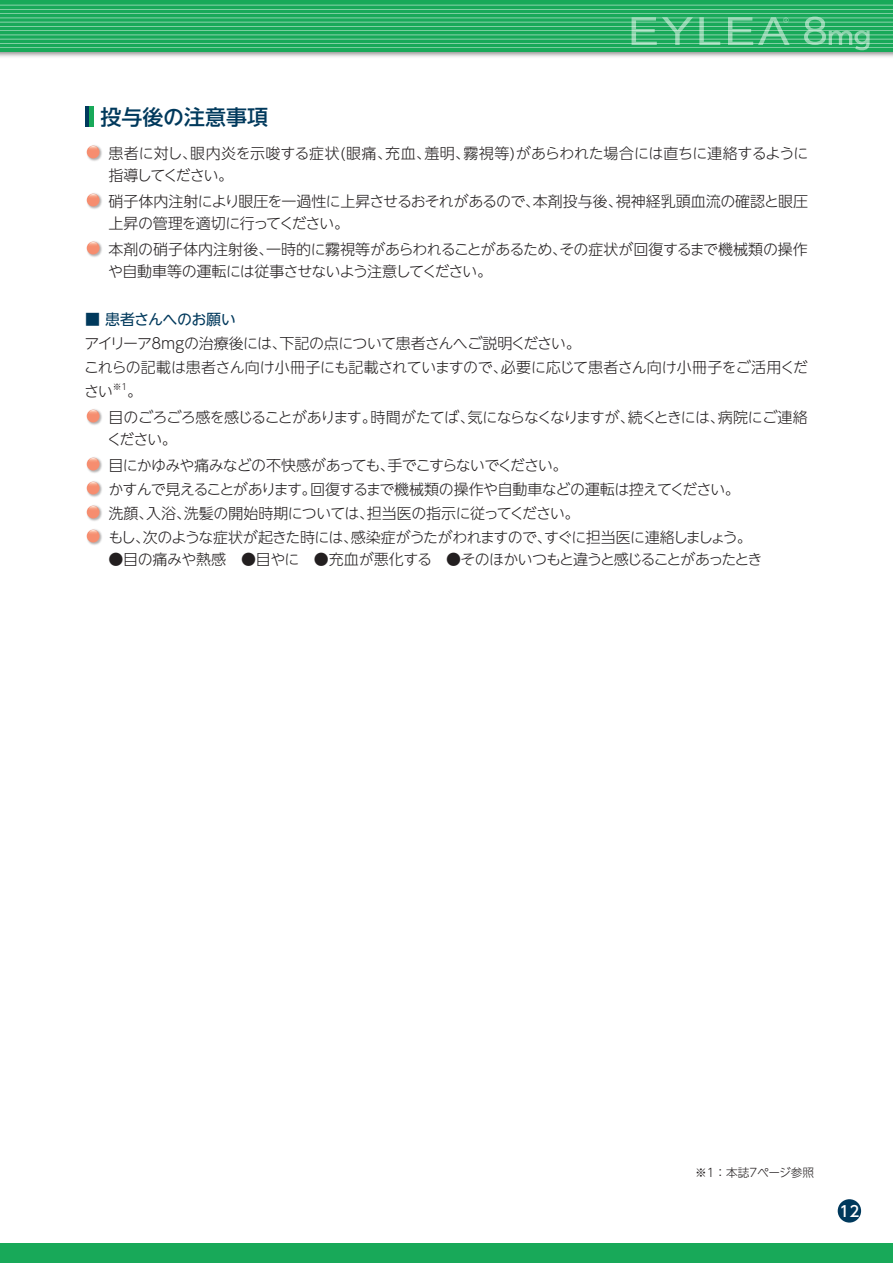
<style>
.page{position:relative;width:893px;height:1263px;background:#fff}
.page>*{position:absolute;margin:0;border:0;box-sizing:border-box;transform-origin:0 0}
.t1{font:500 21px "UD Shin Go NT Pro";color:#00395c}
.t2{font:300 15px/24px "UD Shin Go NT Pro";letter-spacing:-.04em;color:#231f20}
.t3{font:300 15px/22.4px "UD Shin Go NT Pro";letter-spacing:-.02em;color:#231f20}
.t4{font:300 15px/22.4px "UD Shin Go NT Pro";letter-spacing:-.01em;color:#231f20}
.t5{font:300 15px/25.7px "UD Shin Go NT Pro";letter-spacing:-.065em;color:#231f20}
.t6{font:15px "UD Shin Go NT Pro";letter-spacing:-.03em;color:#00395c}
.t7{font:500 15px "UD Shin Go Pro";color:#fff}
.t8{font:300 11.7px "UD Shin Go NT Pro";letter-spacing:-.005em;color:#231f20}
.t9{font:300 8.7px "UD Shin Go NT Pro";color:#231f20}
</style>
<div class="page">
<div style="left:0;top:1243px;width:893px;height:20px;background:#18a959"></div>
<div style="left:0;top:0;width:893px;height:52px;background:#18a959"></div>
<hr style="left:0;top:47px;width:893px;height:1px;background:#fff">
<hr style="left:0;top:43px;width:893px;height:1px;background:#fff">
<hr style="left:0;top:39px;width:893px;height:1px;background:#fff">
<hr style="left:0;top:35px;width:893px;height:1px;background:#fff">
<hr style="left:0;top:30px;width:893px;height:1px;background:#fff">
<hr style="left:0;top:26px;width:893px;height:1px;background:#fff">
<hr style="left:0;top:22px;width:893px;height:1px;background:#fff">
<hr style="left:0;top:18px;width:893px;height:1px;background:#fff">
<hr style="left:0;top:13px;width:893px;height:1px;background:#fff">
<hr style="left:0;top:9px;width:893px;height:1px;background:#fff">
<hr style="left:0;top:5px;width:893px;height:1px;background:#fff">
<svg style="left:0;top:5px;width:1px;height:43px"></svg>
<svg style="left:632px;top:17px;width:61px;height:28px"></svg>
<svg style="left:699px;top:17px;width:21px;height:28px"></svg>
<svg style="left:728px;top:17px;width:62px;height:28px"></svg>
<svg style="left:804px;top:17px;width:66px;height:33px"></svg>
<hr style="left:85px;top:106px;width:4px;height:21px;background:#00395c">
<div style="left:89px;top:106px;width:5px;height:21px;background:#18a959"></div>
<img style="left:86px;top:145px;width:16px;height:16px">
<div style="left:87px;top:146px;width:13px;height:12px;background:#f68d6f;border-radius:50%"></div>
<svg style="left:89px;top:146px;width:8px;height:3px"></svg>
<img style="left:86px;top:193px;width:16px;height:16px">
<div style="left:87px;top:194px;width:13px;height:12px;background:#f68d6f;border-radius:50%"></div>
<svg style="left:89px;top:194px;width:8px;height:3px"></svg>
<img style="left:86px;top:241px;width:16px;height:16px">
<div style="left:87px;top:242px;width:13px;height:12px;background:#f68d6f;border-radius:50%"></div>
<svg style="left:89px;top:242px;width:8px;height:3px"></svg>
<img style="left:86px;top:409px;width:16px;height:16px">
<div style="left:87px;top:410px;width:13px;height:12px;background:#f68d6f;border-radius:50%"></div>
<svg style="left:89px;top:410px;width:8px;height:4px"></svg>
<img style="left:86px;top:457px;width:16px;height:16px">
<div style="left:87px;top:458px;width:13px;height:12px;background:#f68d6f;border-radius:50%"></div>
<svg style="left:89px;top:458px;width:8px;height:4px"></svg>
<img style="left:86px;top:481px;width:16px;height:16px">
<div style="left:87px;top:482px;width:13px;height:12px;background:#f68d6f;border-radius:50%"></div>
<svg style="left:89px;top:482px;width:8px;height:4px"></svg>
<img style="left:86px;top:505px;width:16px;height:16px">
<div style="left:87px;top:506px;width:13px;height:12px;background:#f68d6f;border-radius:50%"></div>
<svg style="left:89px;top:506px;width:8px;height:4px"></svg>
<img style="left:86px;top:529px;width:16px;height:16px">
<div style="left:87px;top:530px;width:13px;height:12px;background:#f68d6f;border-radius:50%"></div>
<svg style="left:89px;top:530px;width:8px;height:4px"></svg>
<div style="left:838px;top:1199px;width:23px;height:23px;background:#00395c;border-radius:50%"></div>
<h1 class="t1" style="left:101px;top:100px;width:169px">投与後の注意事項</h1>
<p class="t4" style="left:108px;top:141px;width:702px">患者に対し、眼内炎を示唆する症状(眼痛、充血、羞明、霧視等)があらわれた場合には直ちに連絡するように指導してください。</p>
<p class="t2" style="left:108px;top:189px;width:701px;line-height:22.4px">硝子体内注射により眼圧を一過性に上昇させるおそれがあるので、本剤投与後、視神経乳頭血流の確認と眼圧上昇の管理を適切に行ってください。</p>
<p class="t3" style="left:108px;top:237px;width:701px">本剤の硝子体内注射後、一時的に霧視等があらわれることがあるため、その症状が回復するまで機械類の操作や自動車等の運転には従事させないよう注意してください。</p>
<p class="t6" style="left:85px;top:307px;width:152px">■ 患者さんへのお願い</p>
<p class="t2" style="left:84px;top:331px;width:726px">アイリーア8mgの治療後には、下記の点について患者さんへご説明ください。<br>これらの記載は患者さん向け小冊子にも記載されていますので、必要に応じて患者さん向け小冊子をご活用ください</p>
<p class="t9" style="left:113px;top:379px;width:16px">※1</p>
<p class="t2" style="left:108px;top:378px;width:701px;line-height:25.7px;text-indent:19px">。<br>目のごろごろ感を感じることがあります。時間がたてば、気にならなくなりますが、続くときには、病院にご連絡</p>
<p class="t5" style="left:107px;top:426px;width:462px">ください。<br>目にかゆみや痛みなどの不快感があっても、手でこすらないでください。</p>
<p class="t2" style="left:108px;top:476px;width:645px">かすんで見えることがあります。回復するまで機械類の操作や自動車などの運転は控えてください。洗顔、入浴、洗髪の開始時期については、担当医の指示に従ってください。<br>もし、次のような症状が起きた時には、感染症がうたがわれますので、すぐに担当医に連絡しましょう。</p>
<p class="t2" style="left:108px;top:547px;width:656px">●目の痛みや熱感　●目やに　●充血が悪化する　●そのほかいつもと違うと感じることがあったとき</p>
<p class="t8" style="left:695px;top:1162px;width:121px">※1：本誌7ページ参照</p>
<p class="t7" style="left:839px;top:1199px;width:21px">12</p>
</div>
